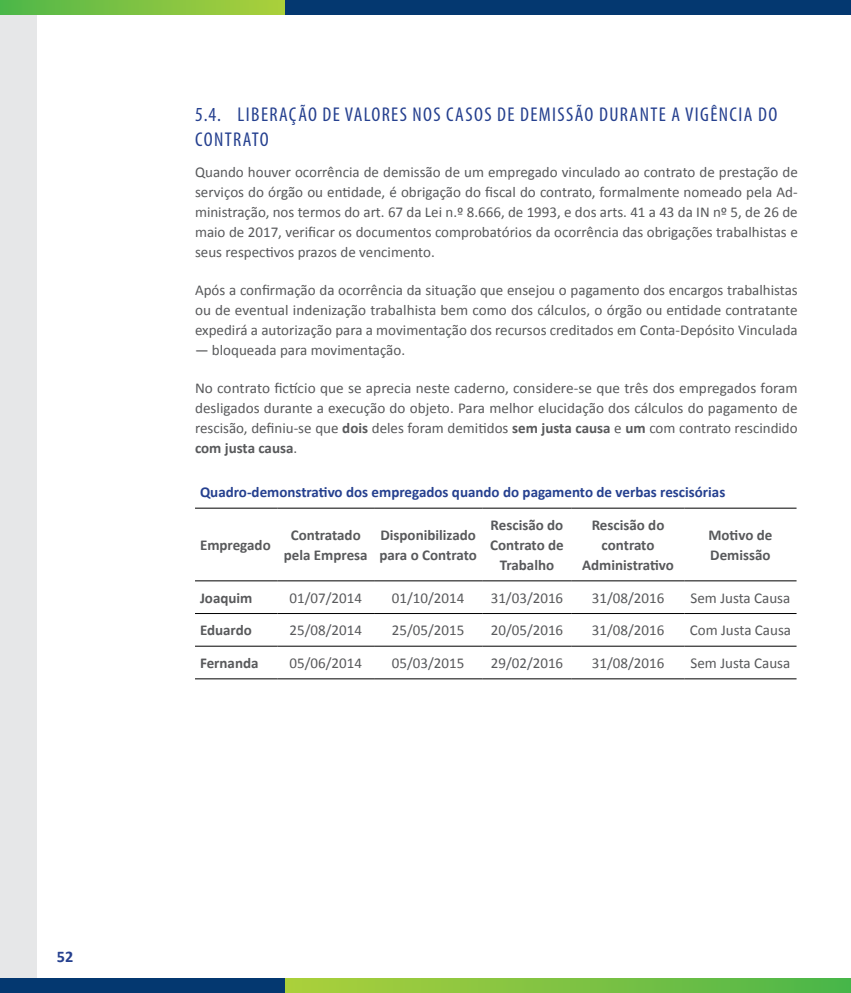
<style>
.page{position:relative;width:851px;height:993px;background:#fff}
.page>*{position:absolute;margin:0;border:0;box-sizing:border-box;transform-origin:0 0}
.t1{font:condensed 20px/25px "Myriad Pro";letter-spacing:.07em;color:#25408f}
.t2{font:700 16.25px "Calibri";color:#25408f}
.t3{font:15px/20px "Calibri";color:#58595b;text-align:justify}
.t4{font:700 15px/20px "Calibri";color:#58595b;text-align:center}
.t5{font:700 15px "Calibri";color:#25408f}
.s1{font-weight:700}
</style>
<div class="page">
<div style="left:0;top:0;width:37px;height:992px;background:#e6e7e8"></div>
<svg style="left:0;top:0;width:285px;height:14px;background:#7ec242"></svg>
<div style="left:0;top:978px;width:285px;height:14px;background:#043870"></div>
<div style="left:285px;top:0;width:565px;height:14px;background:#043870"></div>
<svg style="left:285px;top:978px;width:565px;height:14px;background:#7cc242"></svg>
<hr style="left:195px;top:508px;width:82px;height:1px;background:#000">
<hr style="left:277px;top:508px;width:97px;height:1px;background:#000">
<hr style="left:374px;top:508px;width:108px;height:1px;background:#000">
<hr style="left:482px;top:508px;width:89px;height:1px;background:#000">
<hr style="left:571px;top:508px;width:113px;height:1px;background:#000">
<hr style="left:684px;top:508px;width:112px;height:1px;background:#000">
<hr style="left:195px;top:580px;width:82px;height:1px;background:#000">
<hr style="left:277px;top:580px;width:97px;height:1px;background:#000">
<hr style="left:374px;top:580px;width:108px;height:1px;background:#000">
<hr style="left:482px;top:580px;width:89px;height:1px;background:#000">
<hr style="left:571px;top:580px;width:113px;height:1px;background:#000">
<hr style="left:684px;top:580px;width:112px;height:1px;background:#000">
<hr style="left:195px;top:613px;width:82px;height:1px;background:#000">
<hr style="left:277px;top:613px;width:97px;height:1px;background:#000">
<hr style="left:374px;top:613px;width:108px;height:1px;background:#000">
<hr style="left:482px;top:613px;width:89px;height:1px;background:#000">
<hr style="left:571px;top:613px;width:113px;height:1px;background:#000">
<hr style="left:684px;top:613px;width:112px;height:1px;background:#000">
<hr style="left:195px;top:645px;width:82px;height:1px;background:#000">
<hr style="left:277px;top:645px;width:97px;height:1px;background:#000">
<hr style="left:374px;top:645px;width:108px;height:1px;background:#000">
<hr style="left:482px;top:645px;width:89px;height:1px;background:#000">
<hr style="left:571px;top:645px;width:113px;height:1px;background:#000">
<hr style="left:684px;top:645px;width:112px;height:1px;background:#000">
<hr style="left:195px;top:678px;width:82px;height:1px;background:#000">
<hr style="left:277px;top:678px;width:97px;height:1px;background:#000">
<hr style="left:374px;top:678px;width:108px;height:1px;background:#000">
<hr style="left:482px;top:678px;width:89px;height:1px;background:#000">
<hr style="left:571px;top:678px;width:113px;height:1px;background:#000">
<hr style="left:684px;top:678px;width:112px;height:1px;background:#000">
<p class="t2" style="left:57px;top:946px;width:18px">52</p>
<h1 class="t1" style="left:195px;top:102px;width:583px">5.4. LIBERAÇÃO DE VALORES NOS CASOS DE DEMISSÃO DURANTE A VIGÊNCIA DO<br>CONTRATO</h1>
<p class="t3" style="left:195px;top:162px;width:604px">Quando houver ocorrência de demissão de um empregado vinculado ao contrato de prestação de serviços do órgão ou entidade, é obrigação do fiscal do contrato, formalmente nomeado pela Ad&shy;ministração, nos termos do art. 67 da Lei n.º 8.666, de 1993, e dos arts. 41 a 43 da IN nº 5, de 26 de maio de 2017, verificar os documentos comprobatórios da ocorrência das obrigações trabalhistas e seus respectivos prazos de vencimento.</p>
<p class="t3" style="left:195px;top:280px;width:604px">Após a confirmação da ocorrência da situação que ensejou o pagamento dos encargos trabalhistas ou de eventual indenização trabalhista bem como dos cálculos, o órgão ou entidade contratante expedirá a autorização para a movimentação dos recursos creditados em Conta-Depósito Vinculada ― bloqueada para movimentação.</p>
<p class="t3" style="left:195px;top:377px;width:604px">No contrato fictício que se aprecia neste caderno, considere-se que três dos empregados foram desligados durante a execução do objeto. Para melhor elucidação dos cálculos do pagamento de rescisão, definiu-se que <span class="s1">dois</span> deles foram demitidos <span class="s1">sem justa causa</span> e <span class="s1">um</span> com contrato rescindido <span class="s1">com justa causa</span>.</p>
<p class="t5" style="left:200px;top:482px;width:526px">Quadro-demonstrativo dos empregados quando do pagamento de verbas rescisórias</p>
<p class="t4" style="left:200px;top:535px;width:72px">Empregado</p>
<p class="t4" style="left:284px;top:525px;width:85px">Contratado pela Empresa</p>
<p class="t4" style="left:379px;top:525px;width:99px;text-align:left">Disponibilizado para o Contrato</p>
<p class="t4" style="left:490px;top:515px;width:75px">Rescisão do<br>Contrato de<br>Trabalho</p>
<p class="t4" style="left:582px;top:515px;width:93px">Rescisão do contrato<br>Administrativo</p>
<p class="t4" style="left:708px;top:525px;width:65px;text-align:left">Motivo de<br>Demissão</p>
<p class="t4" style="left:200px;top:587px;width:54px">Joaquim</p>
<p class="t3" style="left:289px;top:587px;width:74px">01/07/2014</p>
<p class="t3" style="left:392px;top:587px;width:74px">01/10/2014</p>
<p class="t3" style="left:490px;top:587px;width:74px">31/03/2016</p>
<p class="t3" style="left:591px;top:587px;width:74px">31/08/2016</p>
<p class="t3" style="left:690px;top:587px;width:101px">Sem Justa Causa</p>
<p class="t4" style="left:200px;top:620px;width:53px">Eduardo</p>
<p class="t3" style="left:289px;top:620px;width:74px">25/08/2014</p>
<p class="t3" style="left:392px;top:620px;width:74px">25/05/2015</p>
<p class="t3" style="left:490px;top:620px;width:74px">20/05/2016</p>
<p class="t3" style="left:591px;top:620px;width:74px">31/08/2016</p>
<p class="t3" style="left:689px;top:620px;width:103px">Com Justa Causa</p>
<p class="t4" style="left:200px;top:653px;width:60px">Fernanda</p>
<p class="t3" style="left:289px;top:653px;width:74px">05/06/2014</p>
<p class="t3" style="left:392px;top:653px;width:74px">05/03/2015</p>
<p class="t3" style="left:490px;top:653px;width:74px">29/02/2016</p>
<p class="t3" style="left:591px;top:653px;width:74px">31/08/2016</p>
<p class="t3" style="left:690px;top:653px;width:101px">Sem Justa Causa</p>
</div>
